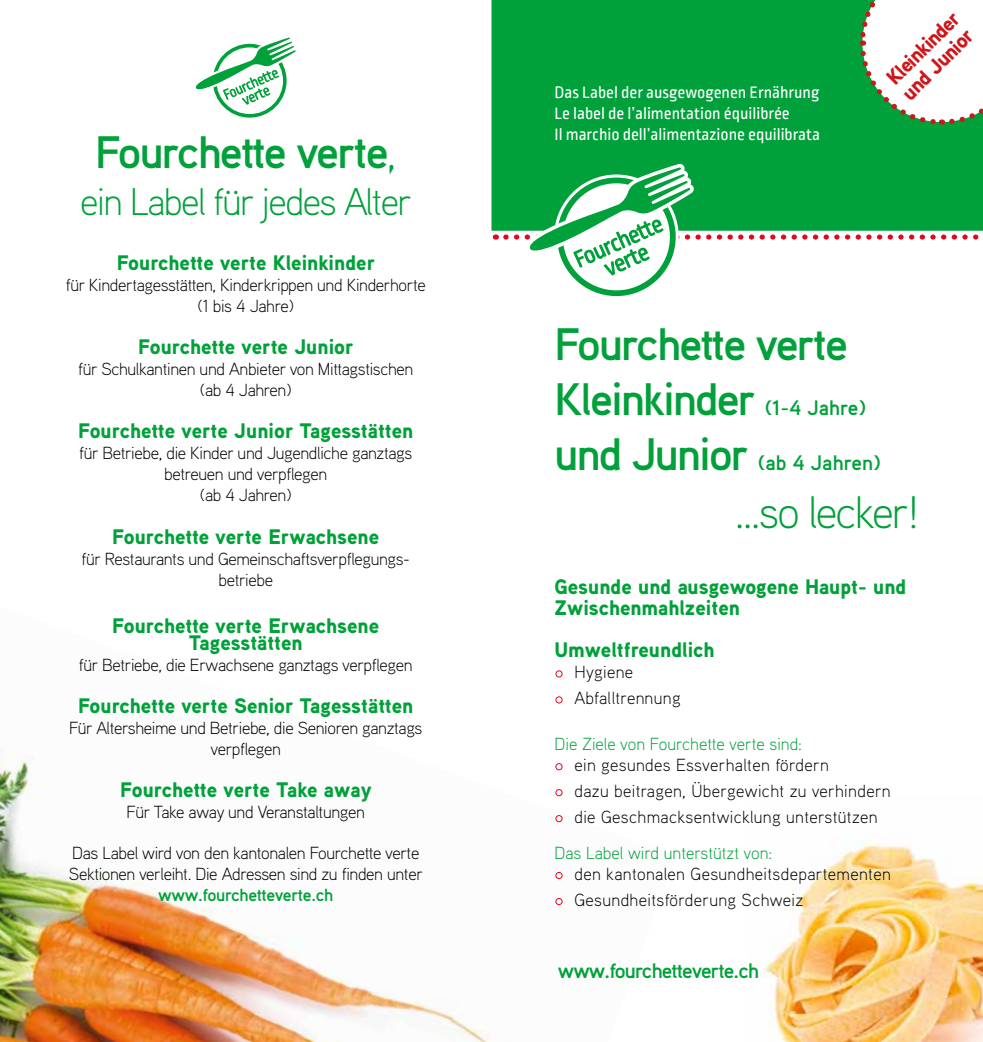
<style>
.page{position:relative;width:983px;height:1042px;background:#fff}
.page>*{position:absolute;margin:0;border:0;box-sizing:border-box;transform-origin:0 0}
.t1{font:700 45.5px/54.6px "Aaux Pro OT";letter-spacing:-.04em;color:#00a13a}
.t2{font:300 45.5px "Aaux Pro OT";letter-spacing:-.04em;color:#00a13a}
.t3{font:300 38.5px "Aaux Pro OT";letter-spacing:-.04em;color:#00a13a}
.t4{font:900 21px/21px "Aaux Pro OT";color:#00a13a}
.t5{font:700 21px "Aaux Pro OT";letter-spacing:-.04em;color:#00a13a}
.t6{font:700 21px "Aaux Pro OT";color:#00a13a}
.t7{font:900 21px/21.7px "Aaux Pro OT";color:#cd171a}
.t8{font:300 17.5px/21px "Aaux Pro OT";letter-spacing:-.02em;color:#000;text-align:center}
.t9{font:300 17.5px/25.9px "Aaux Pro OT";letter-spacing:.02em;color:#000}
.t10{font:17.5px/21px "Ropa Soft Pro";color:#fff}
.t11{font:300 17.5px "Aaux Pro OT";color:#00a13a}
.t12{font:700 17.5px "Aaux Pro OT";letter-spacing:-.02em;color:#00a13a}
.s1{font-weight:300}
.s2{font-size:21px}
.s3{font-size:45.5px}
</style>
<div class="page">
<img style="left:0;top:670px;width:563px;height:372px">
<img style="left:750px;top:840px;width:232px;height:202px">
<div style="left:491px;top:0;width:491px;height:231px;background:#00a13a"></div>
<svg style="left:505px;top:164px;width:478px;height:132px"></svg>
<svg style="left:195px;top:37px;width:101px;height:81px"></svg>
<div style="left:555px;top:670px;width:7px;height:7px;border:1px solid #e40521;border-radius:50%"></div>
<div style="left:555px;top:696px;width:7px;height:7px;border:1px solid #e40521;border-radius:50%"></div>
<div style="left:555px;top:763px;width:7px;height:7px;border:1px solid #e40521;border-radius:50%"></div>
<div style="left:555px;top:789px;width:7px;height:7px;border:1px solid #e40521;border-radius:50%"></div>
<div style="left:555px;top:815px;width:7px;height:7px;border:1px solid #e40521;border-radius:50%"></div>
<div style="left:555px;top:872px;width:7px;height:7px;border:1px solid #e40521;border-radius:50%"></div>
<div style="left:555px;top:898px;width:7px;height:7px;border:1px solid #e40521;border-radius:50%"></div>
<svg style="left:856px;top:0;width:127px;height:127px"></svg>
<h1 class="t1" style="left:95px;top:124px;width:302px">Fourchette verte<span class="s1">,</span></h1>
<h2 class="t3" style="left:80px;top:177px;width:333px">ein Label für jedes Alter</h2>
<p class="t4" style="left:117px;top:252px;width:260px">Fourchette verte Kleinkinder</p>
<p class="t8" style="left:66px;top:274px;width:361px">für Kindertagesstätten, Kinderkrippen und Kinderhorte (1 bis 4 Jahre)</p>
<p class="t4" style="left:138px;top:336px;width:217px">Fourchette verte Junior</p>
<p class="t8" style="left:78px;top:358px;width:337px">für Schulkantinen und Anbieter von Mittagstischen (ab 4 Jahren)</p>
<p class="t4" style="left:78px;top:420px;width:336px">Fourchette verte Junior Tagesstätten</p>
<p class="t8" style="left:79px;top:442px;width:334px">für Betriebe, die Kinder und Jugendliche ganztags betreuen und verpflegen<br>(ab 4 Jahren)</p>
<p class="t4" style="left:112px;top:525px;width:268px">Fourchette verte Erwachsene</p>
<p class="t8" style="left:81px;top:547px;width:330px">für Restaurants und Gemeinschaftsverpflegungs&shy;betriebe</p>
<p class="t4" style="left:112px;top:616px;width:268px;line-height:17.5px;text-align:center">Fourchette verte Erwachsene<br>Tagesstätten</p>
<p class="t8" style="left:79px;top:654px;width:335px">für Betriebe, die Erwachsene ganztags verpflegen</p>
<p class="t4" style="left:78px;top:695px;width:337px">Fourchette verte Senior Tagesstätten</p>
<p class="t8" style="left:69px;top:717px;width:355px">Für Altersheime und Betriebe, die Senioren ganztags verpflegen</p>
<p class="t4" style="left:120px;top:779px;width:253px">Fourchette verte Take away</p>
<p class="t8" style="left:127px;top:801px;width:240px">Für Take away und Veranstaltungen</p>
<p class="t8" style="left:69px;top:842px;width:355px;text-align:left">Das Label wird von den kantonalen Fourchette verte<br>Sektionen verleiht. Die Adressen sind zu finden unter</p>
<p class="t12" style="left:158px;top:884px;width:177px">www.fourchetteverte.ch</p>
<p class="t10" style="left:554px;top:83px;width:267px">Das Label der ausgewogenen Ernährung<br>Le label de l’alimentation équilibrée<br>Il marchio dell’alimentazione equilibrata</p>
<p class="t7" style="left:881px;top:73px;width:95px;rotate:-45deg">Kleinkinder und Junior</p>
<h1 class="t1" style="left:554px;top:316px;width:312px">Fourchette verte<br>Kleinkinder <span class="s2">(1-4 Jahre)</span></h1>
<p class="t6" style="left:554px;top:449px;width:327px"><span class="s3">und Junior</span> (ab 4 Jahren)</p>
<h1 class="t2" style="left:734px;top:483px;width:187px">...so lecker!</h1>
<p class="t4" style="left:554px;top:576px;width:353px">Gesunde und ausgewogene Haupt- und<br>Zwischenmahlzeiten</p>
<p class="t4" style="left:554px;top:639px;width:161px">Umweltfreundlich</p>
<p class="t9" style="left:574px;top:659px;width:108px">Hygiene<br>Abfalltrennung</p>
<p class="t11" style="left:554px;top:733px;width:249px">Die Ziele von Fourchette verte sind:</p>
<p class="t9" style="left:574px;top:751px;width:318px">ein gesundes Essverhalten fördern<br>dazu beitragen, Übergewicht zu verhindern die Geschmacksentwicklung unterstützen</p>
<p class="t11" style="left:554px;top:842px;width:219px">Das Label wird unterstützt von:</p>
<p class="t9" style="left:574px;top:860px;width:318px">den kantonalen Gesundheitsdepartementen<br>Gesundheitsförderung Schweiz</p>
<p class="t5" style="left:557px;top:957px;width:203px">www.fourchetteverte.ch</p>
</div>
